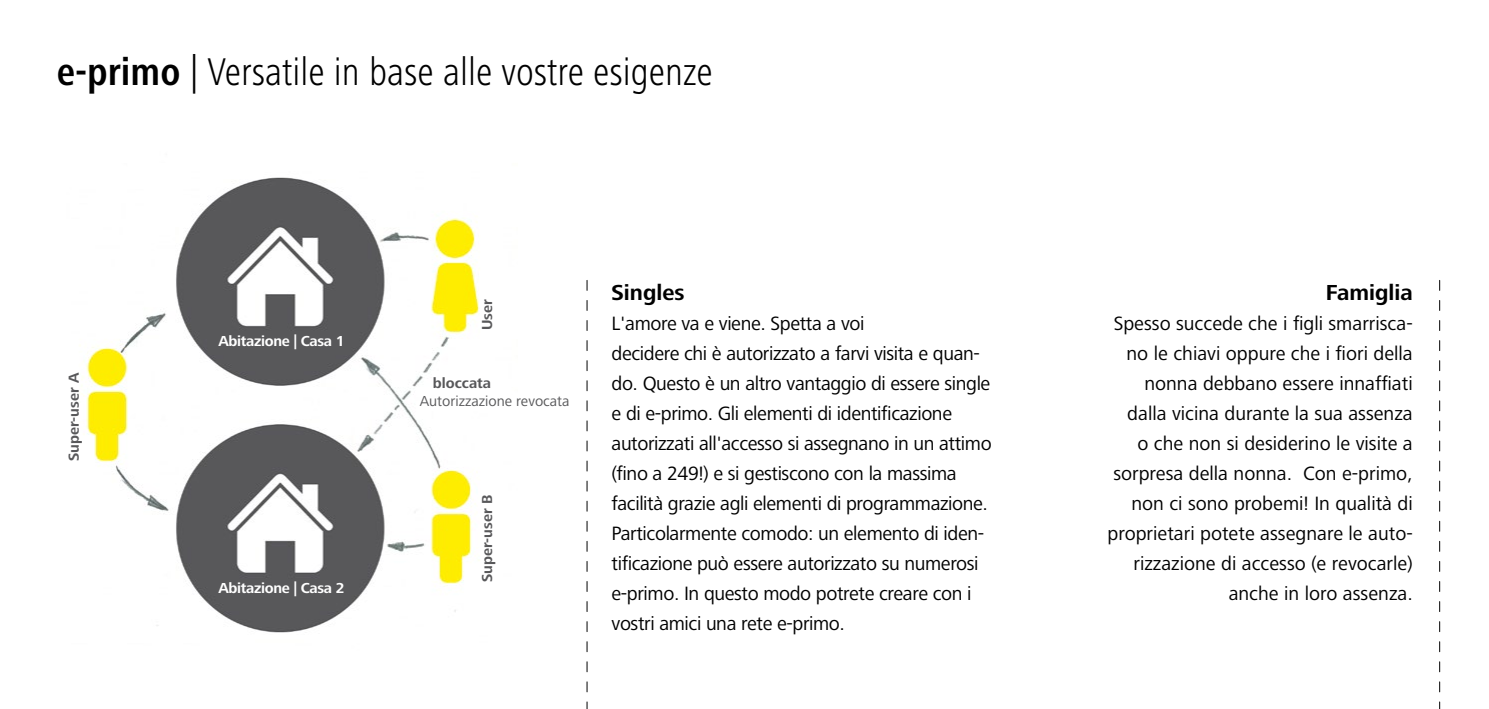
<style>
.page{position:relative;width:1489px;height:709px;background:#fff}
.page>*{position:absolute;margin:0;border:0;box-sizing:border-box;transform-origin:0 0}
.t1{font:300 condensed 40px "Frutiger Next LTCE";color:#000}
.fließtext{font:700 22.5px "Frutiger Next LTCE";color:#000}
.t2{font:20px/30px "Frutiger Next LTCE";letter-spacing:-.02em;color:#000}
.t3{font:20px/30px "Frutiger Next LTCE";color:#000;text-align:right}
.fließtext-2{font:700 15px "Frutiger Next LTCE";color:#58585a}
.fließtext-3{font:700 15px "Frutiger Next LTCE";letter-spacing:-.02em;color:#fff}
.fließtext-4{font:15px "Frutiger Next LTCE";color:#58585a}
.s1{font-weight:700}
</style>
<div class="page">
<img style="left:83px;top:177px;width:397px;height:456px">
<svg style="left:586px;top:280px;width:1px;height:429px"></svg>
<p class="t1" style="left:57px;top:49px;width:657px"><span class="s1">e-primo</span> | Versatile in base alle vostre esigenze</p>
<p class="fließtext-2" style="left:65px;top:461px;width:90px;rotate:-90deg">Super-user A</p>
<p class="fließtext-3" style="left:218px;top:332px;width:128px">Abitazione | Casa 1</p>
<p class="fließtext-3" style="left:218px;top:579px;width:128px">Abitazione | Casa 2</p>
<p class="fließtext-2" style="left:478px;top:330px;width:32px;rotate:-90deg">User</p>
<p class="fließtext-2" style="left:433px;top:375px;width:60px">bloccata</p>
<p class="fließtext-4" style="left:420px;top:392px;width:151px">Autorizzazione revocata</p>
<p class="fließtext-2" style="left:478px;top:582px;width:89px;rotate:-90deg">Super-user B</p>
<p class="fließtext" style="left:611px;top:280px;width:74px">Singles</p>
<p class="t2" style="left:611px;top:309px;width:254px">L'amore va e viene. Spetta a voi</p>
<p class="t2" style="left:611px;top:339px;width:381px">decidere chi è autorizzato a farvi visita e quan&shy;do. Questo è un altro vantaggio di essere single e di e-primo. Gli elementi di identificazione autorizzati all'accesso si assegnano in un attimo (fino a 249!) e si gestiscono con la massima facilità grazie agli elementi di programmazione.<br>Particolarmente comodo: un elemento di iden&shy;tificazione può essere autorizzato su numerosi e-primo. In questo modo potrete creare con i vostri amici una rete e-primo.</p>
<p class="fließtext" style="left:1325px;top:280px;width:88px">Famiglia</p>
<p class="t3" style="left:1107px;top:309px;width:307px">Spesso succede che i figli smarrisca&shy;no le chiavi oppure che i fiori della nonna debbano essere innaffiati dalla vicina durante la sua assenza<br>o che non si desiderino le visite a sorpresa della nonna. Con e-primo, non ci sono probemi! In qualità di proprietari potete assegnare le auto&shy;rizzazione di accesso (e revocarle)</p>
<p class="t3" style="left:1228px;top:579px;width:185px">anche in loro assenza.</p>
</div>
